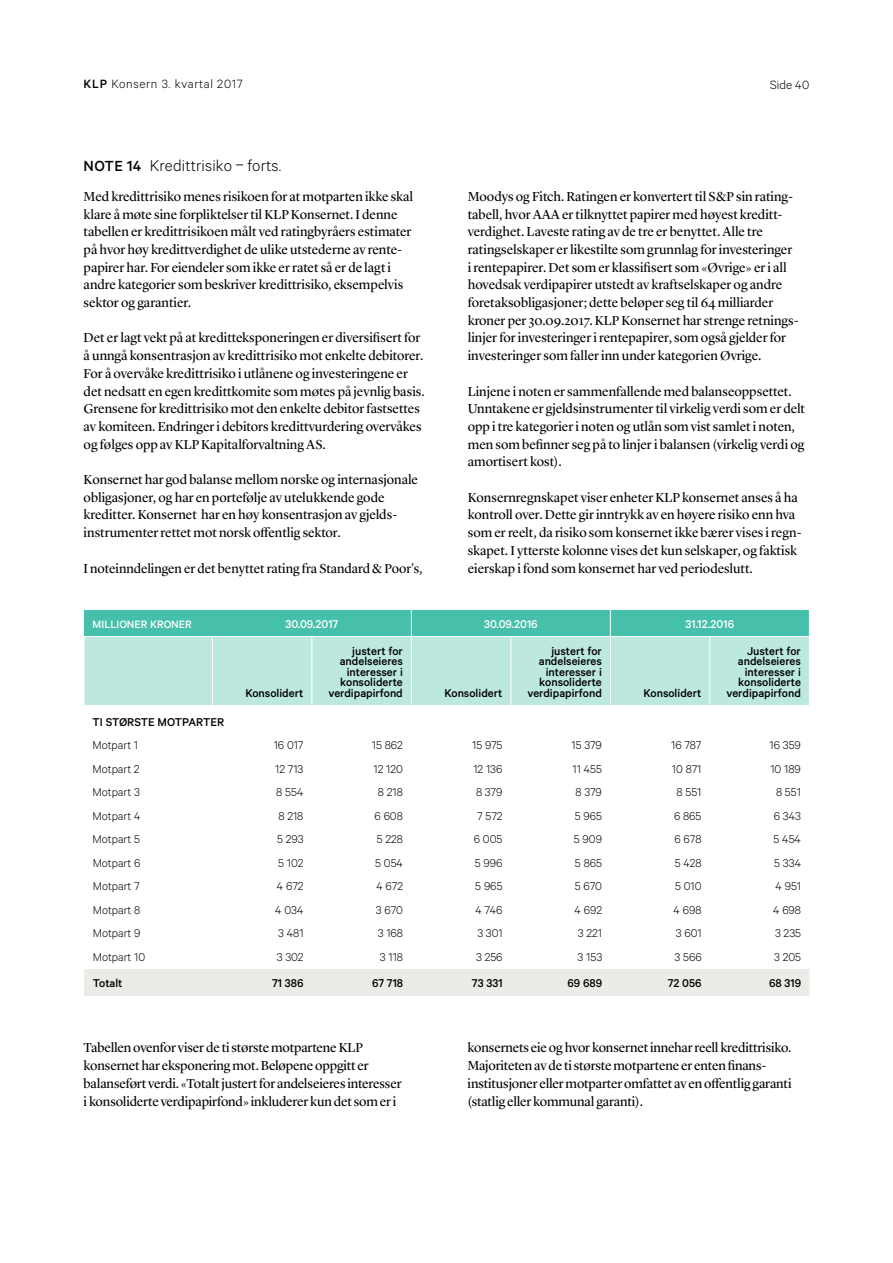
<style>
.page{position:relative;width:893px;height:1263px;background:#fff}
.page>*{position:absolute;margin:0;border:0;box-sizing:border-box;transform-origin:0 0}
.t1{font:300 17.55px "Calibre";letter-spacing:.01em;color:#000}
.t2{font:13.5px/17.7px "Lyon Display";color:#000}
.t3{font:300 13.5px "Calibre";letter-spacing:.05em;color:#000}
.t4{font:300 12.75px "Calibre";color:#000}
.t5{font:500 12.75px/10.5px "Calibre";color:#000;text-align:right}
.t6{font:500 12.75px "Calibre";color:#fff}
.t7{font:500 12px "Calibre";color:#fff}
.s1{font-weight:500}
.s2{font-weight:500;font-size:16.5px}
.s3{font-family:"Lyon Text";font-weight:400}
</style>
<div class="page">
<div style="left:85px;top:637px;width:724px;height:68px;background:#bce8dd"></div>
<div style="left:84px;top:969px;width:725px;height:27px;background:#edebe8"></div>
<div style="left:84px;top:610px;width:725px;height:26px;background:#46bfab"></div>
<hr style="left:212px;top:637px;width:1px;height:68px;background:#fff">
<hr style="left:312px;top:637px;width:1px;height:68px;background:#fff">
<hr style="left:411px;top:637px;width:1px;height:68px;background:#fff">
<hr style="left:511px;top:637px;width:1px;height:68px;background:#fff">
<hr style="left:610px;top:637px;width:1px;height:68px;background:#fff">
<hr style="left:710px;top:637px;width:1px;height:68px;background:#fff">
<p class="t3" style="left:84px;top:76px;width:160px"><span class="s1">KLP</span> Konsern 3. kvartal 2017</p>
<p class="t3" style="left:770px;top:77px;width:41px">Side 40</p>
<p class="t1" style="left:84px;top:156px;width:199px"><span class="s2">NOTE 14</span> Kredittrisiko <span class="s3">–</span> forts.</p>
<p class="t2" style="left:84px;top:186px;width:331px">Med kredittrisiko menes risikoen for at motparten ikke skal klare å møte sine forpliktelser til KLP Konsernet. I denne tabellen er kredittrisikoen målt ved ratingbyråers estimater på hvor høy kredittverdighet de ulike utstederne av rente&shy;papirer har. For eiendeler som ikke er ratet så er de lagt i andre kategorier som beskriver kredittrisiko, eksempelvis sektor og garantier.</p>
<p class="t2" style="left:84px;top:328px;width:343px">Det er lagt vekt på at kreditteksponeringen er diversifisert for å unngå konsentrasjon av kredittrisiko mot enkelte debitorer.<br>For å overvåke kredittrisiko i utlånene og investeringene er det nedsatt en egen kredittkomite som møtes på jevnlig basis.<br>Grensene for kredittrisiko mot den enkelte debitor fastsettes av komiteen. Endringer i debitors kredittvurdering overvåkes og følges opp av KLP Kapitalforvaltning AS.</p>
<p class="t2" style="left:84px;top:470px;width:336px">Konsernet har god balanse mellom norske og internasjonale obligasjoner, og har en portefølje av utelukkende gode kreditter. Konsernet har en høy konsentrasjon av gjelds&shy;instrumenter rettet mot norsk offentlig sektor.</p>
<p class="t2" style="left:84px;top:558px;width:340px">I noteinndelingen er det benyttet rating fra Standard &amp; Poor's,</p>
<p class="t2" style="left:468px;top:186px;width:332px">Moodys og Fitch. Ratingen er konvertert til S&amp;P sin rating&shy;tabell, hvor AAA er tilknyttet papirer med høyest kreditt&shy;verdighet. Laveste rating av de tre er benyttet. Alle tre ratingselskaper er likestilte som grunnlag for investeringer i rentepapirer. Det som er klassifisert som «Øvrige» er i all hovedsak verdipapirer utstedt av kraftselskaper og andre foretaksobligasjoner; dette beløper seg til 64 milliarder kroner per 30.09.2017. KLP Konsernet har strenge retnings&shy;linjer for investeringer i rentepapirer, som også gjelder for investeringer som faller inn under kategorien Øvrige.</p>
<p class="t2" style="left:468px;top:381px;width:339px">Linjene i noten er sammenfallende med balanseoppsettet.<br>Unntakene er gjeldsinstrumenter til virkelig verdi som er delt opp i tre kategorier i noten og utlån som vist samlet i noten, men som befinner seg på to linjer i balansen (virkelig verdi og amortisert kost).</p>
<p class="t2" style="left:468px;top:487px;width:335px">Konsernregnskapet viser enheter KLP konsernet anses å ha kontroll over. Dette gir inntrykk av en høyere risiko enn hva som er reelt, da risiko som konsernet ikke bærer vises i regn&shy;skapet. I ytterste kolonne vises det kun selskaper, og faktisk eierskap i fond som konsernet har ved periodeslutt.</p>
<p class="t7" style="left:93px;top:617px;width:101px">MILLIONER KRONER</p>
<p class="t6" style="left:285px;top:617px;width:54px">30.09.2017</p>
<p class="t6" style="left:484px;top:617px;width:55px">30.09.2016</p>
<p class="t6" style="left:686px;top:617px;width:50px">31.12.2016</p>
<p class="t5" style="left:245px;top:687px;width:59px">Konsolidert</p>
<p class="t5" style="left:328px;top:645px;width:76px">justert for andelseieres interesser i konsoliderte verdipapirfond</p>
<p class="t5" style="left:444px;top:687px;width:59px">Konsolidert</p>
<p class="t5" style="left:527px;top:645px;width:76px">justert for andelseieres interesser i konsoliderte verdipapirfond</p>
<p class="t5" style="left:643px;top:687px;width:59px">Konsolidert</p>
<p class="t5" style="left:726px;top:645px;width:76px">Justert for andelseieres interesser i konsoliderte verdipapirfond</p>
<p class="t5" style="left:93px;top:716px;width:133px">TI STØRSTE MOTPARTER</p>
<p class="t4" style="left:93px;top:738px;width:47px">Motpart 1</p>
<p class="t4" style="left:274px;top:738px;width:31px">16 017</p>
<p class="t4" style="left:372px;top:738px;width:33px">15 862</p>
<p class="t4" style="left:472px;top:738px;width:32px">15 975</p>
<p class="t4" style="left:572px;top:738px;width:32px">15 379</p>
<p class="t4" style="left:671px;top:738px;width:32px">16 787</p>
<p class="t4" style="left:769px;top:738px;width:33px">16 359</p>
<p class="t4" style="left:93px;top:761px;width:49px">Motpart 2</p>
<p class="t4" style="left:275px;top:761px;width:30px">12 713</p>
<p class="t4" style="left:373px;top:761px;width:31px">12 120</p>
<p class="t4" style="left:473px;top:761px;width:31px">12 136</p>
<p class="t4" style="left:572px;top:761px;width:31px">11 455</p>
<p class="t4" style="left:672px;top:761px;width:31px">10 871</p>
<p class="t4" style="left:770px;top:761px;width:32px">10 189</p>
<p class="t4" style="left:93px;top:785px;width:49px">Motpart 3</p>
<p class="t4" style="left:276px;top:785px;width:29px">8 554</p>
<p class="t4" style="left:378px;top:785px;width:26px">8 218</p>
<p class="t4" style="left:476px;top:785px;width:28px">8 379</p>
<p class="t4" style="left:575px;top:785px;width:28px">8 379</p>
<p class="t4" style="left:676px;top:785px;width:26px">8 551</p>
<p class="t4" style="left:776px;top:785px;width:26px">8 551</p>
<p class="t4" style="left:93px;top:808px;width:49px">Motpart 4</p>
<p class="t4" style="left:278px;top:808px;width:26px">8 218</p>
<p class="t4" style="left:375px;top:808px;width:30px">6 608</p>
<p class="t4" style="left:477px;top:808px;width:27px">7 572</p>
<p class="t4" style="left:575px;top:808px;width:29px">5 965</p>
<p class="t4" style="left:674px;top:808px;width:29px">6 865</p>
<p class="t4" style="left:774px;top:808px;width:29px">6 343</p>
<p class="t4" style="left:93px;top:832px;width:49px">Motpart 5</p>
<p class="t4" style="left:277px;top:832px;width:28px">5 293</p>
<p class="t4" style="left:377px;top:832px;width:28px">5 228</p>
<p class="t4" style="left:474px;top:832px;width:30px">6 005</p>
<p class="t4" style="left:574px;top:832px;width:30px">5 909</p>
<p class="t4" style="left:674px;top:832px;width:28px">6 678</p>
<p class="t4" style="left:774px;top:832px;width:29px">5 454</p>
<p class="t4" style="left:93px;top:855px;width:49px">Motpart 6</p>
<p class="t4" style="left:278px;top:855px;width:27px">5 102</p>
<p class="t4" style="left:375px;top:855px;width:29px">5 054</p>
<p class="t4" style="left:475px;top:855px;width:29px">5 996</p>
<p class="t4" style="left:575px;top:855px;width:29px">5 865</p>
<p class="t4" style="left:675px;top:855px;width:28px">5 428</p>
<p class="t4" style="left:774px;top:855px;width:28px">5 334</p>
<p class="t4" style="left:93px;top:879px;width:48px">Motpart 7</p>
<p class="t4" style="left:277px;top:879px;width:28px">4 672</p>
<p class="t4" style="left:376px;top:879px;width:28px">4 672</p>
<p class="t4" style="left:475px;top:879px;width:29px">5 965</p>
<p class="t4" style="left:575px;top:879px;width:29px">5 670</p>
<p class="t4" style="left:675px;top:879px;width:28px">5 010</p>
<p class="t4" style="left:775px;top:879px;width:27px">4 951</p>
<p class="t4" style="left:93px;top:902px;width:49px">Motpart 8</p>
<p class="t4" style="left:275px;top:902px;width:30px">4 034</p>
<p class="t4" style="left:376px;top:902px;width:29px">3 670</p>
<p class="t4" style="left:475px;top:902px;width:29px">4 746</p>
<p class="t4" style="left:575px;top:902px;width:29px">4 692</p>
<p class="t4" style="left:674px;top:902px;width:29px">4 698</p>
<p class="t4" style="left:773px;top:902px;width:29px">4 698</p>
<p class="t4" style="left:93px;top:926px;width:49px">Motpart 9</p>
<p class="t4" style="left:278px;top:926px;width:27px">3 481</p>
<p class="t4" style="left:378px;top:926px;width:27px">3 168</p>
<p class="t4" style="left:477px;top:926px;width:27px">3 301</p>
<p class="t4" style="left:578px;top:926px;width:26px">3 221</p>
<p class="t4" style="left:676px;top:926px;width:27px">3 601</p>
<p class="t4" style="left:775px;top:926px;width:28px">3 235</p>
<p class="t4" style="left:93px;top:949px;width:54px">Motpart 10</p>
<p class="t4" style="left:277px;top:949px;width:28px">3 302</p>
<p class="t4" style="left:380px;top:949px;width:25px">3 118</p>
<p class="t4" style="left:476px;top:949px;width:28px">3 256</p>
<p class="t4" style="left:577px;top:949px;width:26px">3 153</p>
<p class="t4" style="left:674px;top:949px;width:29px">3 566</p>
<p class="t4" style="left:774px;top:949px;width:28px">3 205</p>
<p class="t5" style="left:93px;top:977px;width:31px">Totalt</p>
<p class="t5" style="left:272px;top:977px;width:33px">71 386</p>
<p class="t5" style="left:372px;top:977px;width:33px">67 718</p>
<p class="t5" style="left:472px;top:977px;width:32px">73 331</p>
<p class="t5" style="left:567px;top:977px;width:36px">69 689</p>
<p class="t5" style="left:668px;top:977px;width:35px">72 056</p>
<p class="t5" style="left:769px;top:977px;width:34px">68 319</p>
<p class="t2" style="left:84px;top:1038px;width:320px">Tabellen ovenfor viser de ti største motpartene KLP konsernet har eksponering mot. Beløpene oppgitt er balanseført verdi. «Totalt justert for andelseieres interesser i konsoliderte verdipapirfond» inkluderer kun det som er i</p>
<p class="t2" style="left:468px;top:1038px;width:325px">konsernets eie og hvor konsernet innehar reell kredittrisiko.<br>Majoriteten av de ti største motpartene er enten finans&shy;institusjoner eller motparter omfattet av en offentlig garanti (statlig eller kommunal garanti).</p>
</div>
